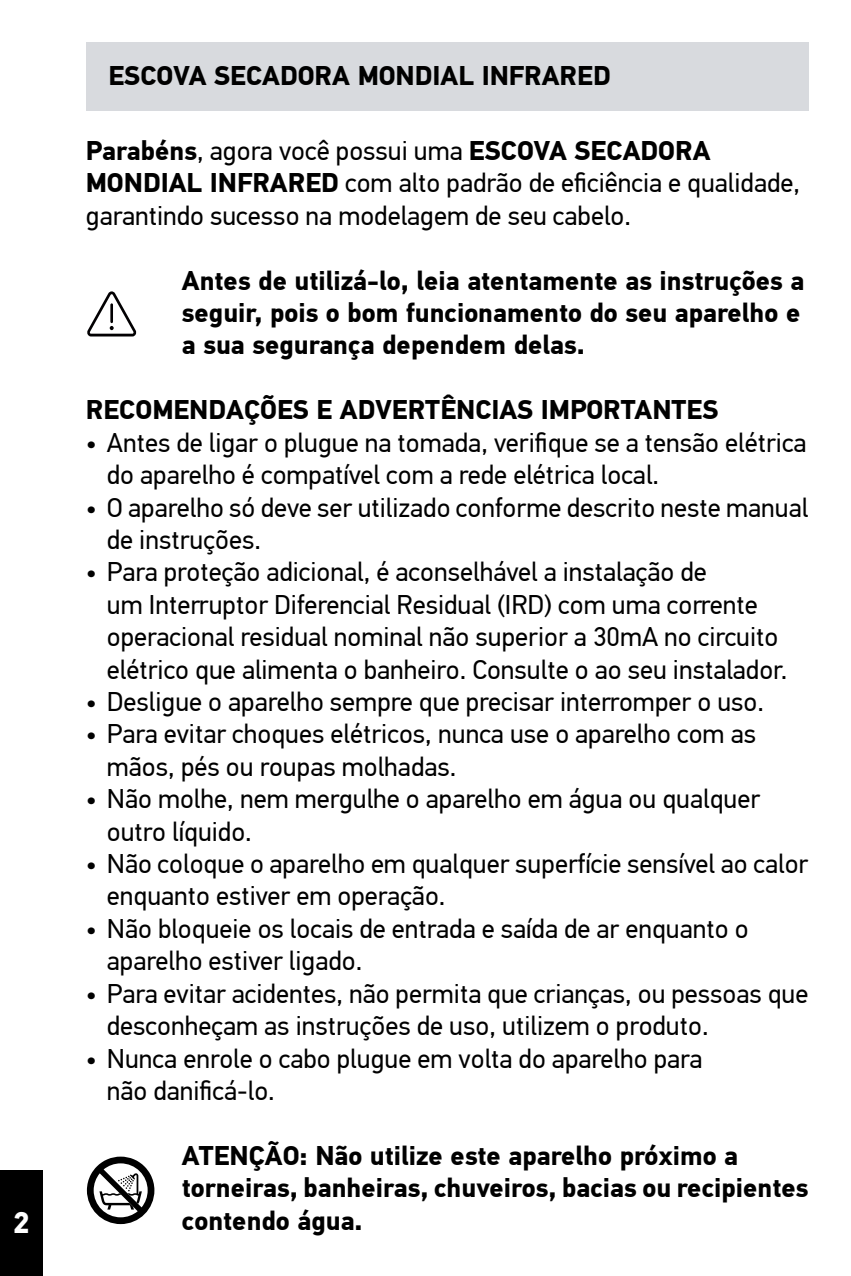
<style>
.page{position:relative;width:851px;height:1276px;background:#fff}
.page>*{position:absolute;margin:0;border:0;box-sizing:border-box;transform-origin:0 0}
.t1{font:700 30px "PF Din Text Pro";color:#fff}
.t2{font:27px/32.4px "PF Din Text Pro";color:#000}
.t3{font:700 27px/32.4px "PF Din Text Pro";color:#000}
.s1{font-weight:700}
</style>
<div class="page">
<div style="left:0;top:1170px;width:43px;height:106px;background:#000"></div>
<div style="left:86px;top:43px;width:722px;height:68px;background:#d8dade"></div>
<svg style="left:87px;top:291px;width:49px;height:45px"></svg>
<svg style="left:87px;top:1156px;width:67px;height:68px"></svg>
<p class="t1" style="left:13px;top:1204px;width:18px">2</p>
<p class="t3" style="left:108px;top:60px;width:503px">ESCOVA SECADORA MONDIAL INFRARED</p>
<p class="t2" style="left:86px;top:135px;width:715px"><span class="s1">Parabéns</span>, agora você possui uma <span class="s1">ESCOVA SECADORA<br>MONDIAL INFRARED</span> com alto padrão de eficiência e qualidade, garantindo sucesso na modelagem de seu cabelo.</p>
<p class="t3" style="left:182px;top:265px;width:623px">Antes de utilizá-lo, leia atentamente as instruções a seguir, pois o bom funcionamento do seu aparelho e a sua segurança dependem delas.</p>
<p class="t3" style="left:86px;top:394px;width:634px">RECOMENDAÇÕES E ADVERTÊNCIAS IMPORTANTES</p>
<p class="t2" style="left:107px;top:426px;width:701px;text-indent:-21px">• Antes de ligar o plugue na tomada, verifique se a tensão elétrica do aparelho é compatível com a rede elétrica local.</p>
<p class="t2" style="left:107px;top:491px;width:703px;text-indent:-21px">• O aparelho só deve ser utilizado conforme descrito neste manual de instruções.</p>
<p class="t2" style="left:107px;top:556px;width:682px;text-indent:-21px">• Para proteção adicional, é aconselhável a instalação de<br>um Interruptor Diferencial Residual (IRD) com uma corrente operacional residual nominal não superior a 30mA no circuito elétrico que alimenta o banheiro. Consulte o ao seu instalador.</p>
<p class="t2" style="left:86px;top:686px;width:679px">• Desligue o aparelho sempre que precisar interromper o uso.</p>
<p class="t2" style="left:107px;top:718px;width:650px;text-indent:-21px">• Para evitar choques elétricos, nunca use o aparelho com as mãos, pés ou roupas molhadas.</p>
<p class="t2" style="left:107px;top:783px;width:654px;text-indent:-21px">• Não molhe, nem mergulhe o aparelho em água ou qualquer outro líquido.</p>
<p class="t2" style="left:107px;top:848px;width:703px;text-indent:-21px">• Não coloque o aparelho em qualquer superfície sensível ao calor enquanto estiver em operação.</p>
<p class="t2" style="left:107px;top:912px;width:643px;text-indent:-21px">• Não bloqueie os locais de entrada e saída de ar enquanto o aparelho estiver ligado.</p>
<p class="t2" style="left:107px;top:977px;width:703px;text-indent:-21px">• Para evitar acidentes, não permita que crianças, ou pessoas que desconheçam as instruções de uso, utilizem o produto.</p>
<p class="t2" style="left:107px;top:1042px;width:597px;text-indent:-21px">• Nunca enrole o cabo plugue em volta do aparelho para não danificá-lo.</p>
<p class="t3" style="left:182px;top:1140px;width:628px">ATENÇÃO: Não utilize este aparelho próximo a torneiras, banheiras, chuveiros, bacias ou recipientes contendo água.</p>
</div>
